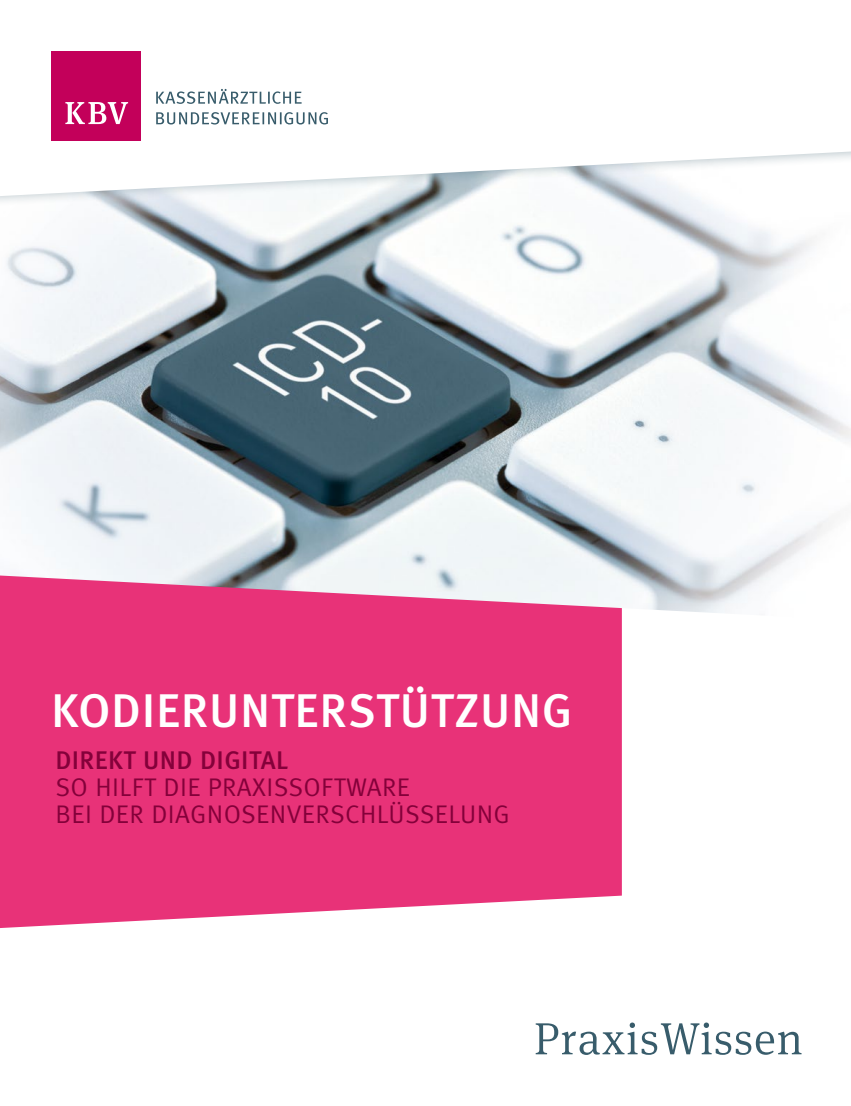
<style>
.page{position:relative;width:851px;height:1106px;background:#fff}
.page>*{position:absolute;margin:0;border:0;box-sizing:border-box;transform-origin:0 0}
.t1{font:500 47.25px "Meta Pro";letter-spacing:.015em;color:#fff}
.t2{font:25.5px/27px "Meta Pro Norm";letter-spacing:.015em;color:#84013a}
.t3{font:500 25.5px "Meta Pro";letter-spacing:.015em;color:#84013a}
</style>
<div class="page">
<div style="left:0;top:620px;width:621px;height:308px;background:#e83278"></div>
<img style="left:0;top:212px;width:850px;height:408px">
<svg style="left:0;top:196px;width:719px;height:16px;fill:#f6f9fa"></svg>
<svg style="left:7px;top:88px;width:843px;height:108px"></svg>
<div style="left:51px;top:51px;width:90px;height:90px;background:#c3005a"></div>
<svg style="left:65px;top:102px;width:63px;height:22px"></svg>
<svg style="left:156px;top:112px;width:172px;height:12px"></svg>
<svg style="left:156px;top:89px;width:145px;height:15px"></svg>
<svg style="left:535px;top:1022px;width:266px;height:32px"></svg>
<h1 class="t1" style="left:51px;top:673px;width:522px">KODIERUNTERSTÜTZUNG</h1>
<p class="t3" style="left:55px;top:740px;width:234px">DIREKT UND DIGITAL</p>
<p class="t2" style="left:55px;top:771px;width:456px">SO HILFT DIE PRAXISSOFTWARE<br>BEI DER DIAGNOSENVERSCHLÜSSELUNG</p>
</div>
